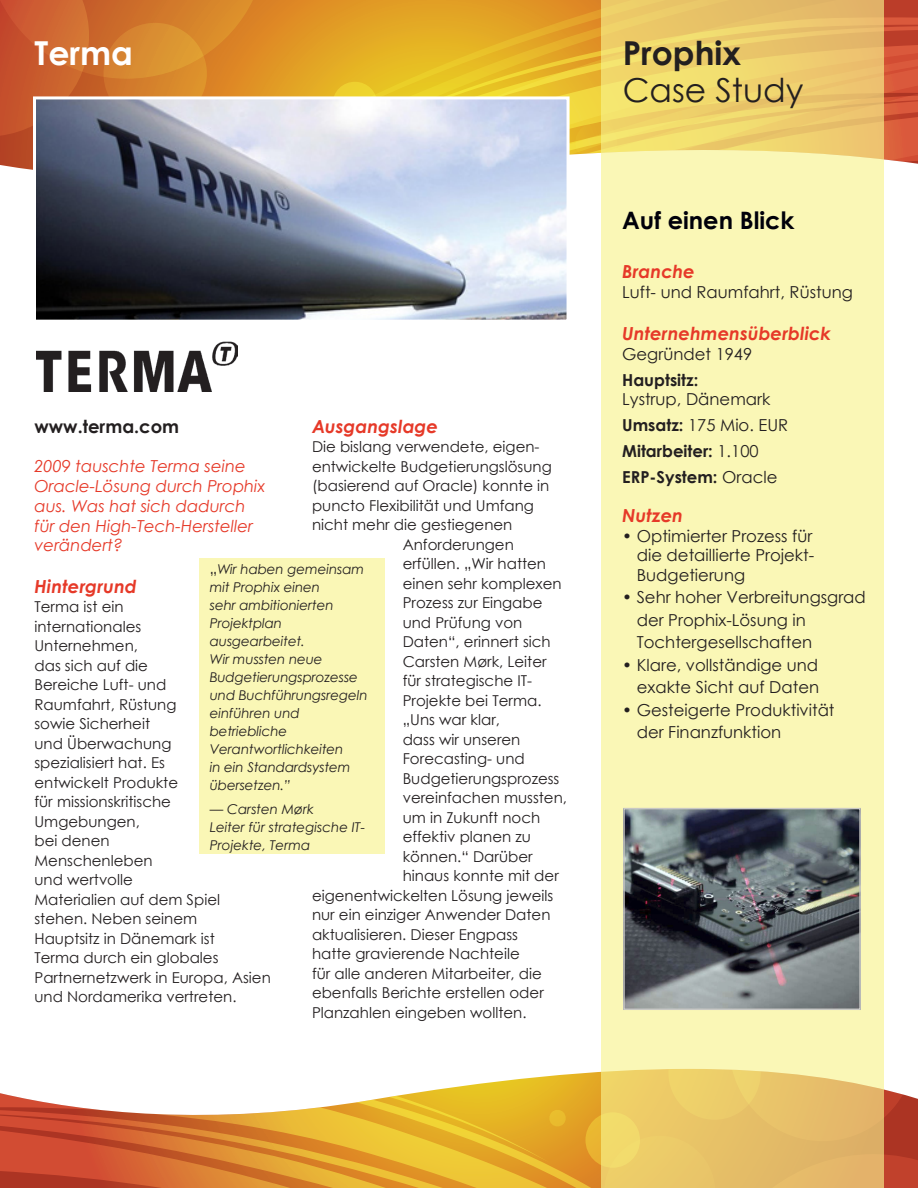
<style>
.page{position:relative;width:918px;height:1188px;background:#fff}
.page>*{position:absolute;margin:0;border:0;box-sizing:border-box;transform-origin:0 0}
.t1{font:33px "Century Gothic";color:#231f20}
.t2{font:700 33px "Century Gothic";color:#231f20}
.t3{font:700 33px "Century Gothic";color:#fff}
.t4{font:700 24px "Century Gothic";color:#00000a}
.t5{font:italic 700 18px "Century Gothic";color:#e63928}
.Quotes{font:700 18px "Century Gothic";color:#231f20}
.Body{font:16.5px/22.5px "Century Gothic";color:#231f20}
.Quotes-2{font:italic 16.5px/19.8px "Century Gothic";color:#e63928}
.t6{font:700 16.5px "Century Gothic";color:#231f20}
.Body-2{font:15px/19.5px "Century Gothic";color:#231f20}
.Quotes-3{font:italic 13.5px/18px "Century Gothic";letter-spacing:-.005em;color:#231f20}
.s1{font-style:normal;font-size:15px}
.s2{font-weight:700}
.s3{font-weight:400}
</style>
<div class="page">
<svg style="left:253px;top:0;width:63px;height:96px;background:#de8d25"></svg>
<svg style="left:316px;top:0;width:602px;height:26px;background:#dc8f25"></svg>
<svg style="left:281px;top:26px;width:45px;height:70px;background:#e19f24"></svg>
<svg style="left:326px;top:17px;width:592px;height:79px;background:#e09c26"></svg>
<svg style="left:334px;top:45px;width:584px;height:119px;background:#e6b828"></svg>
<svg style="left:505px;top:58px;width:413px;height:104px;background:#e39b3a"></svg>
<div style="left:333px;top:82px;width:44px;height:44px;background:#eed22e;border-radius:50%"></div>
<svg style="left:0;top:0;width:253px;height:170px;background:#d0722d"></svg>
<svg style="left:428px;top:1071px;width:173px;height:117px"></svg>
<svg style="left:0;top:1091px;width:594px;height:97px;background:#e09a46"></svg>
<div style="left:585px;top:1112px;width:55px;height:56px;background:#eab531;border-radius:50%"></div>
<svg style="left:884px;top:1089px;width:34px;height:99px;background:#b84331"></svg>
<img style="left:37px;top:100px;width:529px;height:219px">
<div style="left:33px;top:96px;width:537px;height:227px;border:3px solid #fff"></div>
<div style="left:199px;top:558px;width:186px;height:296px;background:#faf7b6"></div>
<img style="left:36px;top:341px;width:201px;height:51px">
<svg style="left:601px;top:0;width:283px;height:1188px;background:#f6eaa2"></svg>
<img style="left:626px;top:811px;width:232px;height:196px">
<div style="left:623px;top:808px;width:238px;height:202px;border:2px solid #c8c8c5"></div>
<p class="t3" style="left:34px;top:28px;width:100px">Terma</p>
<p class="t5" style="left:312px;top:412px;width:128px">Ausgangslage</p>
<p class="Body-2" style="left:312px;top:437px;width:229px">Die bislang verwendete, eigen-</p>
<p class="Body-2" style="left:312px;top:456px;width:241px">entwickelte Budgetierungslösung</p>
<p class="Body-2" style="left:312px;top:476px;width:239px">(basierend auf Oracle) konnte in</p>
<p class="Body-2" style="left:312px;top:495px;width:224px">puncto Flexibilität und Umfang</p>
<p class="Body-2" style="left:312px;top:515px;width:202px">nicht mehr die gestiegenen</p>
<p class="Body-2" style="left:403px;top:534px;width:113px">Anforderungen</p>
<p class="Body-2" style="left:403px;top:554px;width:145px">erfüllen. „Wir hatten</p>
<p class="Body-2" style="left:403px;top:573px;width:160px">einen sehr komplexen</p>
<p class="Body-2" style="left:403px;top:593px;width:141px">Prozess zur Eingabe</p>
<p class="Body-2" style="left:403px;top:612px;width:121px">und Prüfung von</p>
<p class="Body-2" style="left:403px;top:632px;width:149px">Daten“, erinnert sich</p>
<p class="Body-2" style="left:403px;top:651px;width:145px">Carsten Mørk, Leiter</p>
<p class="Body-2" style="left:403px;top:671px;width:131px">für strategische IT-</p>
<p class="Body-2" style="left:403px;top:690px;width:140px">Projekte bei Terma.</p>
<p class="Body-2" style="left:403px;top:710px;width:99px">„Uns war klar,</p>
<p class="Body-2" style="left:403px;top:729px;width:119px">dass wir unseren</p>
<p class="Body-2" style="left:403px;top:749px;width:124px">Forecasting- und</p>
<p class="Body-2" style="left:403px;top:768px;width:158px">Budgetierungsprozess</p>
<p class="Body-2" style="left:403px;top:788px;width:166px">vereinfachen mussten,</p>
<p class="Body-2" style="left:403px;top:807px;width:139px">um in Zukunft noch</p>
<p class="Body-2" style="left:403px;top:827px;width:130px">effektiv planen zu</p>
<p class="Body-2" style="left:403px;top:846px;width:131px">können.“ Darüber</p>
<p class="Body-2" style="left:403px;top:866px;width:158px">hinaus konnte mit der</p>
<p class="Body-2" style="left:312px;top:885px;width:243px">eigenentwickelten Lösung jeweils</p>
<p class="Body-2" style="left:312px;top:905px;width:240px">nur ein einziger Anwender Daten</p>
<p class="Body-2" style="left:312px;top:924px;width:208px">aktualisieren. Dieser Engpass</p>
<p class="Body-2" style="left:312px;top:944px;width:209px">hatte gravierende Nachteile</p>
<p class="Body-2" style="left:312px;top:963px;width:231px">für alle anderen Mitarbeiter, die</p>
<p class="Body-2" style="left:312px;top:983px;width:233px">ebenfalls Berichte erstellen oder</p>
<p class="Body-2" style="left:312px;top:1002px;width:216px">Planzahlen eingeben wollten.</p>
<p class="Quotes" style="left:34px;top:412px;width:146px">www.terma.com</p>
<p class="Quotes-2" style="left:34px;top:456px;width:233px">2009 tauschte Terma seine<br>Oracle-Lösung durch Prophix aus. Was hat sich dadurch für den High-Tech-Hersteller verändert?</p>
<p class="t5" style="left:34px;top:573px;width:104px">Hintergrund</p>
<p class="Body-2" style="left:34px;top:597px;width:238px">Terma ist ein<br>internationales<br>Unternehmen,<br>das sich auf die<br>Bereiche Luft- und<br>Raumfahrt, Rüstung<br>sowie Sicherheit<br>und Überwachung<br>spezialisiert hat. Es<br>entwickelt Produkte<br>für missionskritische<br>Umgebungen,<br>bei denen<br>Menschenleben<br>und wertvolle<br>Materialien auf dem Spiel stehen. Neben seinem<br>Hauptsitz in Dänemark ist<br>Terma durch ein globales<br>Partnernetzwerk in Europa, Asien und Nordamerika vertreten.</p>
<p class="Quotes-3" style="left:210px;top:560px;width:159px"><span class="s1">„</span>Wir haben gemeinsam mit Prophix einen<br>sehr ambitionierten<br>Projektplan ausgearbeitet.<br>Wir mussten neue<br>Budgetierungsprozesse und Buchführungsregeln einführen und betriebliche<br>Verantwortlichkeiten<br>in ein Standardsystem übersetzen.”</p>
<p class="Quotes-3" style="left:210px;top:800px;width:106px">— Carsten Mørk</p>
<p class="Quotes-3" style="left:210px;top:818px;width:157px">Leiter für strategische IT-<br>Projekte, Terma</p>
<p class="t2" style="left:623px;top:28px;width:120px">Prophix</p>
<p class="t1" style="left:623px;top:67px;width:182px">Case Study</p>
<p class="t4" style="left:622px;top:202px;width:174px">Auf einen Blick</p>
<p class="t5" style="left:622px;top:258px;width:74px">Branche</p>
<p class="Body" style="left:622px;top:280px;width:232px">Luft- und Raumfahrt, Rüstung</p>
<p class="t5" style="left:622px;top:320px;width:210px">Unternehmensüberblick</p>
<p class="Body" style="left:622px;top:342px;width:132px">Gegründet 1949</p>
<p class="Body" style="left:622px;top:369px;width:150px;line-height:19.8px"><span class="s2">Hauptsitz:<br></span>Lystrup, Dänemark</p>
<p class="Body" style="left:622px;top:414px;width:168px"><span class="s2">Umsatz:</span> 175 Mio. EUR</p>
<p class="t6" style="left:622px;top:438px;width:138px">Mitarbeiter: <span class="s3">1.100</span></p>
<p class="t6" style="left:622px;top:464px;width:157px">ERP-System: <span class="s3">Oracle</span></p>
<p class="t5" style="left:622px;top:502px;width:62px">Nutzen</p>
<p class="Body" style="left:637px;top:526px;width:179px;line-height:19.5px;text-align:justify;text-indent:-15px">• Optimierter Prozess für die detaillierte Projekt-Budgetierung</p>
<p class="Body" style="left:637px;top:586px;width:231px;text-indent:-15px">• Sehr hoher Verbreitungsgrad der Prophix-Lösung in<br>Tochtergesellschaften</p>
<p class="Body" style="left:622px;top:653px;width:199px;text-align:right">• Klare, vollständige und exakte Sicht auf Daten</p>
<p class="Body" style="left:637px;top:698px;width:199px;text-indent:-15px">• Gesteigerte Produktivität der Finanzfunktion</p>
</div>
